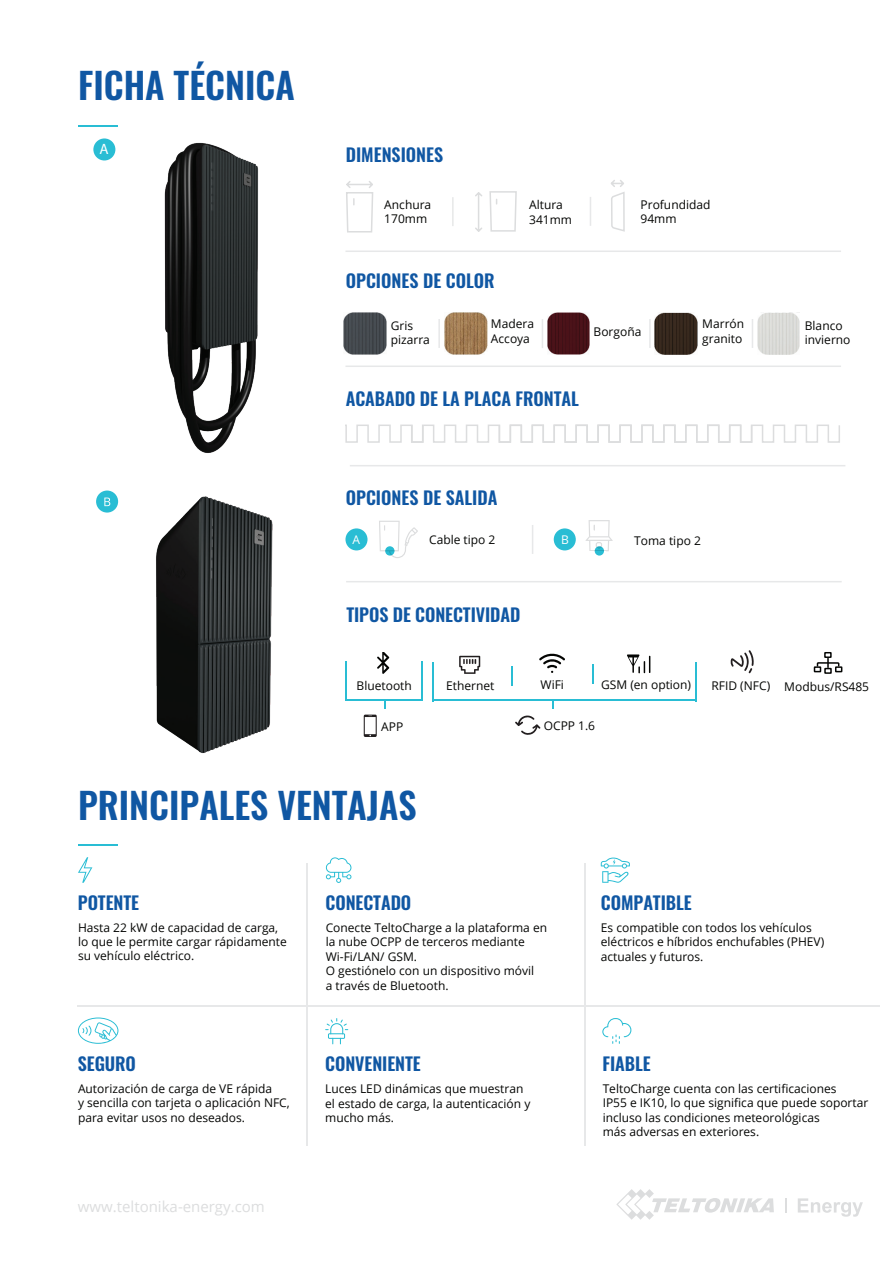
<style>
.page{position:relative;width:893px;height:1263px;background:#fff}
.page>*{position:absolute;margin:0;border:0;box-sizing:border-box;transform-origin:0 0}
.t1{font:600 36px "Oswald";color:#1057a3}
.t2{font:600 18px "Oswald";letter-spacing:-.005em;color:#1057a3}
.t3{font:15px "Open Sans";color:#dcddde}
.t4{font:15px "Myriad Pro";color:#fff}
.t5{font:12px/14.4px "Open Sans";color:#040503}
.t6{font:12px "Open Sans";color:#fff}
</style>
<div class="page">
<hr style="left:345px;top:365px;width:496px;height:2px;background:#e7e8e9">
<hr style="left:345px;top:250px;width:496px;height:2px;background:#e7e8e9">
<hr style="left:350px;top:465px;width:495px;height:1px;background:#e7e8e9">
<hr style="left:346px;top:581px;width:496px;height:1px;background:#e7e8e9">
<hr style="left:452px;top:197px;width:2px;height:29px;background:#e7e8e9">
<svg style="left:590px;top:197px;width:1px;height:29px"></svg>
<svg style="left:532px;top:525px;width:1px;height:29px"></svg>
<svg style="left:346px;top:181px;width:28px;height:52px"></svg>
<svg style="left:475px;top:191px;width:42px;height:41px"></svg>
<svg style="left:345px;top:424px;width:495px;height:19px"></svg>
<hr style="left:79px;top:126px;width:39px;height:1px;background:#29bdd4">
<hr style="left:79px;top:844px;width:39px;height:2px;background:#29bdd4">
<hr style="left:77px;top:1005px;width:802px;height:2px;background:#e7e8e9">
<hr style="left:306px;top:864px;width:2px;height:282px;background:#e7e8e9">
<hr style="left:584px;top:864px;width:2px;height:282px;background:#e7e8e9">
<svg style="left:78px;top:857px;width:14px;height:26px"></svg>
<svg style="left:326px;top:857px;width:25px;height:26px"></svg>
<svg style="left:601px;top:857px;width:29px;height:26px"></svg>
<svg style="left:78px;top:1017px;width:40px;height:27px"></svg>
<svg style="left:325px;top:1018px;width:23px;height:26px"></svg>
<svg style="left:602px;top:1018px;width:29px;height:26px"></svg>
<svg style="left:611px;top:180px;width:14px;height:52px"></svg>
<svg style="left:592px;top:664px;width:1px;height:20px"></svg>
<hr style="left:695px;top:662px;width:2px;height:39px;background:#29bdd4">
<hr style="left:432px;top:662px;width:2px;height:39px;background:#29bdd4">
<svg style="left:539px;top:653px;width:26px;height:20px"></svg>
<svg style="left:627px;top:654px;width:23px;height:19px"></svg>
<svg style="left:459px;top:656px;width:21px;height:18px"></svg>
<svg style="left:515px;top:715px;width:25px;height:20px"></svg>
<hr style="left:433px;top:700px;width:263px;height:1px;background:#29bdd4">
<svg style="left:552px;top:701px;width:2px;height:8px"></svg>
<svg style="left:379px;top:521px;width:39px;height:37px"></svg>
<svg style="left:385px;top:546px;width:9px;height:10px"></svg>
<div style="left:345px;top:528px;width:22px;height:22px;background:#29bdd4;border-radius:50%"></div>
<div style="left:554px;top:528px;width:22px;height:22px;background:#29bdd4;border-radius:50%"></div>
<svg style="left:585px;top:520px;width:28px;height:36px"></svg>
<svg style="left:595px;top:546px;width:9px;height:10px"></svg>
<hr style="left:421px;top:662px;width:1px;height:39px;background:#29bdd4">
<hr style="left:345px;top:662px;width:1px;height:39px;background:#29bdd4">
<svg style="left:377px;top:652px;width:12px;height:22px"></svg>
<svg style="left:730px;top:650px;width:24px;height:23px"></svg>
<hr style="left:345px;top:700px;width:77px;height:1px;background:#29bdd4">
<svg style="left:364px;top:715px;width:13px;height:22px"></svg>
<div style="left:824px;top:652px;width:8px;height:6px;border:2px solid #040503"></div>
<div style="left:814px;top:666px;width:7px;height:6px;border:2px solid #040503"></div>
<div style="left:824px;top:668px;width:8px;height:6px;border:2px solid #040503"></div>
<div style="left:835px;top:666px;width:7px;height:6px;border:2px solid #040503"></div>
<svg style="left:816px;top:658px;width:24px;height:9px"></svg>
<svg style="left:616px;top:1189px;width:158px;height:31px"></svg>
<svg style="left:785px;top:1198px;width:2px;height:14px"></svg>
<svg style="left:798px;top:1198px;width:65px;height:19px"></svg>
<img style="left:547px;top:312px;width:43px;height:43px">
<img style="left:655px;top:312px;width:42px;height:43px">
<img style="left:757px;top:312px;width:43px;height:43px">
<hr style="left:438px;top:319px;width:2px;height:29px;background:#e7e8e9">
<svg style="left:542px;top:319px;width:1px;height:29px"></svg>
<hr style="left:649px;top:319px;width:2px;height:29px;background:#e7e8e9">
<svg style="left:752px;top:319px;width:1px;height:29px"></svg>
<img style="left:445px;top:312px;width:42px;height:43px">
<img style="left:343px;top:312px;width:43px;height:43px">
<div style="left:96px;top:490px;width:22px;height:23px;background:#29bdd4;border-radius:50%"></div>
<svg style="left:104px;top:498px;width:6px;height:8px"></svg>
<svg style="left:93px;top:138px;width:22px;height:22px"></svg>
<svg style="left:511px;top:666px;width:2px;height:19px"></svg>
<img style="left:99px;top:138px;width:160px;height:315px">
<img style="left:115px;top:494px;width:158px;height:260px">
<h1 class="t1" style="left:78px;top:67px;width:218px">FICHA TÉCNICA</h1>
<p class="t4" style="left:100px;top:140px;width:11px">A</p>
<h2 class="t2" style="left:346px;top:145px;width:99px">DIMENSIONES</h2>
<p class="t5" style="left:384px;top:197px;width:48px">Anchura<br>170mm</p>
<p class="t5" style="left:529px;top:197px;width:44px">Altura<br>341mm</p>
<p class="t5" style="left:640px;top:197px;width:71px">Profundidad<br>94mm</p>
<h2 class="t2" style="left:346px;top:271px;width:150px">OPCIONES DE COLOR</h2>
<p class="t5" style="left:391px;top:318px;width:41px">Gris pizarra</p>
<p class="t5" style="left:491px;top:316px;width:45px">Madera<br>Accoya</p>
<p class="t5" style="left:594px;top:324px;width:49px">Borgoña</p>
<p class="t5" style="left:702px;top:316px;width:43px">Marrón granito</p>
<p class="t5" style="left:805px;top:318px;width:47px">Blanco invierno</p>
<h2 class="t2" style="left:346px;top:389px;width:235px">ACABADO DE LA PLACA FRONTAL</h2>
<h2 class="t2" style="left:346px;top:488px;width:153px">OPCIONES DE SALIDA</h2>
<p class="t6" style="left:352px;top:531px;width:9px">A</p>
<p class="t5" style="left:429px;top:532px;width:68px">Cable tipo 2</p>
<p class="t6" style="left:561px;top:531px;width:9px">B</p>
<p class="t5" style="left:634px;top:533px;width:68px">Toma tipo 2</p>
<h2 class="t2" style="left:346px;top:605px;width:176px">TIPOS DE CONECTIVIDAD</h2>
<p class="t5" style="left:446px;top:678px;width:50px">Ethernet</p>
<p class="t5" style="left:541px;top:677px;width:25px">WiFi</p>
<p class="t5" style="left:601px;top:677px;width:92px">GSM (en option)</p>
<p class="t5" style="left:544px;top:718px;width:53px">OCPP 1.6</p>
<p class="t5" style="left:357px;top:678px;width:57px">Bluetooth</p>
<p class="t5" style="left:711px;top:678px;width:60px">RFID (NFC)</p>
<p class="t5" style="left:381px;top:719px;width:24px">APP</p>
<p class="t5" style="left:784px;top:679px;width:86px">Modbus/RS485</p>
<h1 class="t1" style="left:78px;top:786px;width:340px">PRINCIPALES VENTAJAS</h1>
<h2 class="t2" style="left:78px;top:893px;width:63px">POTENTE</h2>
<h2 class="t2" style="left:326px;top:893px;width:87px">CONECTADO</h2>
<h2 class="t2" style="left:601px;top:893px;width:92px">COMPATIBLE</h2>
<p class="t5" style="left:78px;top:920px;width:210px">Hasta 22 kW de capacidad de carga, lo que le permite cargar rápidamente su vehículo eléctrico.</p>
<p class="t5" style="left:326px;top:920px;width:223px">Conecte TeltoCharge a la plataforma en la nube OCPP de terceros mediante<br>Wi-Fi/LAN/ GSM.<br>O gestiónelo con un dispositivo móvil<br>a través de Bluetooth.</p>
<p class="t5" style="left:601px;top:920px;width:225px">Es compatible con todos los vehículos eléctricos e híbridos enchufables (PHEV) actuales y futuros.</p>
<h2 class="t2" style="left:78px;top:1054px;width:60px">SEGURO</h2>
<h2 class="t2" style="left:325px;top:1054px;width:97px">CONVENIENTE</h2>
<h2 class="t2" style="left:602px;top:1054px;width:50px">FIABLE</h2>
<p class="t5" style="left:78px;top:1081px;width:213px">Autorización de carga de VE rápida<br>y sencilla con tarjeta o aplicación NFC, para evitar usos no deseados.</p>
<p class="t5" style="left:325px;top:1081px;width:207px">Luces LED dinámicas que muestran el estado de carga, la autenticación y mucho más.</p>
<p class="t5" style="left:603px;top:1081px;width:267px">TeltoCharge cuenta con las certificaciones<br>IP55 e IK10, lo que significa que puede soportar incluso las condiciones meteorológicas<br>más adversas en exteriores.</p>
<p class="t3" style="left:78px;top:1197px;width:188px">www.teltonika-energy.com</p>
</div>
